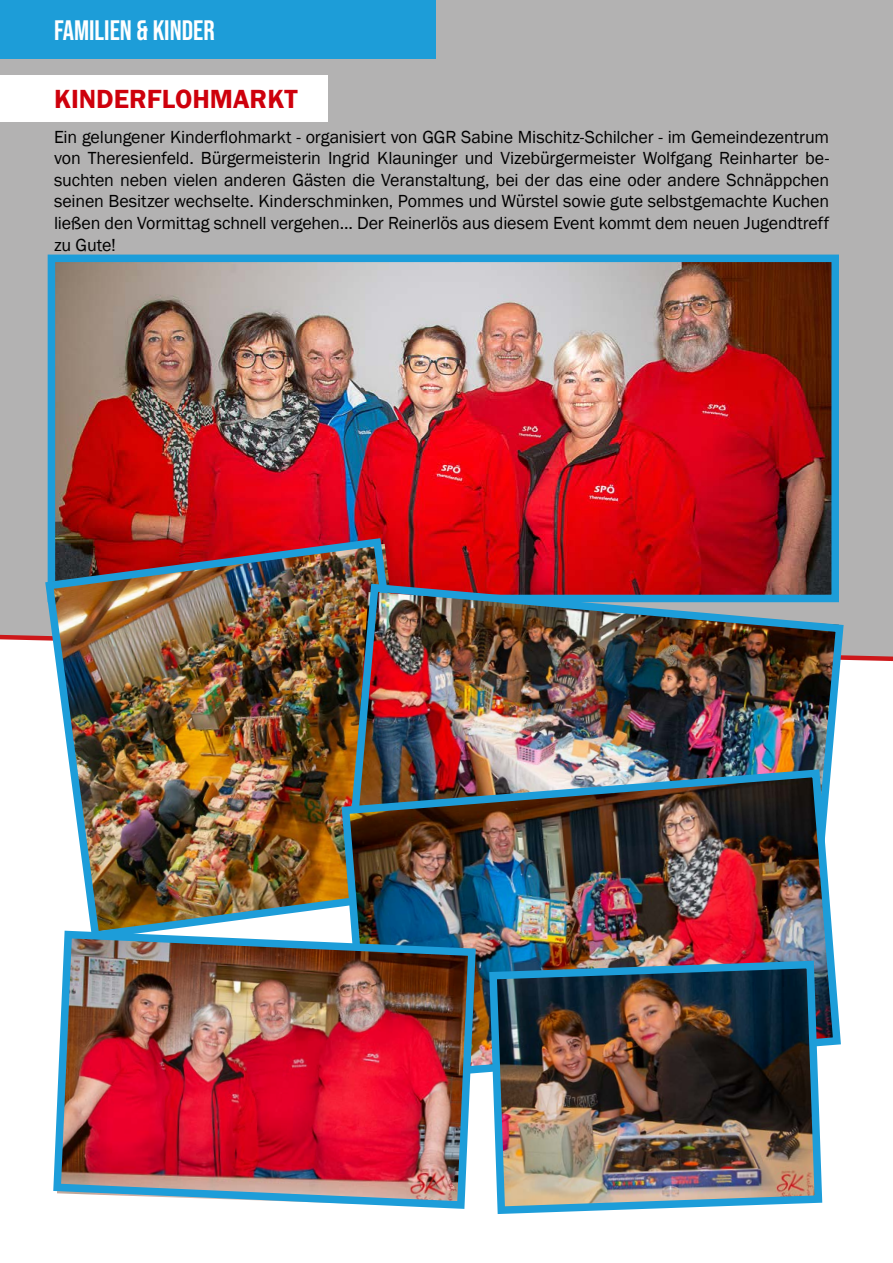
<style>
.page{position:relative;width:893px;height:1263px;background:#fff}
.page>*{position:absolute;margin:0;border:0;box-sizing:border-box;transform-origin:0 0}
.t1{font:28.2px "Bebas Neue";color:#fff}
.t2{font:600 27px "Franklin Gothic";color:#ce000c}
.t3{font:18px/21.6px "Franklin Gothic";letter-spacing:-.01em;color:#000;text-align:justify}
</style>
<div class="page">
<div style="left:0;top:0;width:893px;height:662px;background:#b3b2b2"></div>
<div style="left:0;top:0;width:436px;height:59px;background:#1d9dd8"></div>
<div style="left:0;top:75px;width:327px;height:47px;background:#fff"></div>
<img style="left:57px;top:264px;width:773px;height:316px">
<div style="left:48px;top:255px;width:791px;height:347px;border:8px solid #1d9dd9"></div>
<img style="left:41px;top:534px;width:391px;height:393px">
<img style="left:346px;top:580px;width:502px;height:185px">
<img style="left:338px;top:765px;width:503px;height:308px">
<img style="left:53px;top:927px;width:427px;height:282px">
<img style="left:485px;top:957px;width:341px;height:257px">
<h1 class="t1" style="left:54px;top:14px;width:162px">FAMILIEN &amp; KINDER</h1>
<h2 class="t2" style="left:54px;top:83px;width:245px">KINDERFLOHMARKT</h2>
<p class="t3" style="left:54px;top:126px;width:777px">Ein gelungener Kinderflohmarkt - organisiert von GGR Sabine Mischitz-Schilcher - im Gemeindezentrum von Theresienfeld. Bürgermeisterin Ingrid Klauninger und Vizebürgermeister Wolfgang Reinharter be&shy;suchten neben vielen anderen Gästen die Veranstaltung, bei der das eine oder andere Schnäppchen seinen Besitzer wechselte. Kinderschminken, Pommes und Würstel sowie gute selbstgemachte Kuchen ließen den Vormittag schnell vergehen... Der Reinerlös aus diesem Event kommt dem neuen Jugendtreff zu Gute!</p>
</div>
